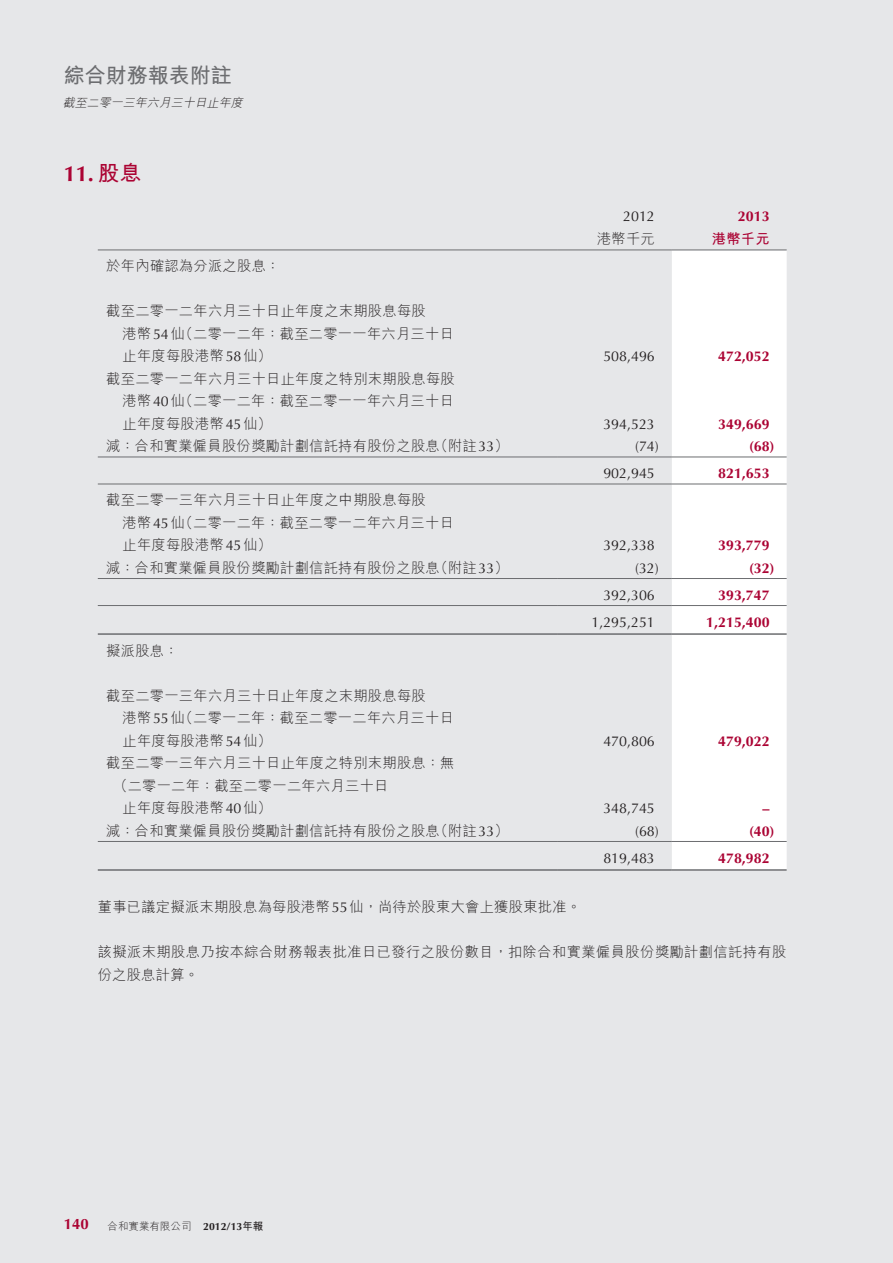
<style>
.page{position:relative;width:893px;height:1263px;background:#e6e7e9}
.page>*{position:absolute;margin:0;border:0;box-sizing:border-box;transform-origin:0 0}
.t1{font:700 21.75px "Optima LT Std";color:#ab0333}
.t2{font:700 21px "M Hei HK";color:#6c6d70}
.t3{font:700 15px "Optima LT Std";color:#ab0333}
.t4{font:300 14.25px/22.5px "M Hei HK";letter-spacing:.02em;color:#231f20}
.t5{font:14.25px "Optima LT Std";color:#231f20}
.t6{font:700 14.25px "Optima LT Std";color:#ab0333}
.t7{font:700 14.25px "M Hei HK";color:#ab0333}
.t8{font:italic 300 12px "M Hei HK";color:#231f20}
.t9{font:300 10.5px "M Hei HK";color:#231f20}
.s1{font-family:"M Hei HK"}
.s2{font-family:"Optima LT Std";font-weight:400}
.s3{font-family:"Optima LT Std";font-weight:700}
.s4{font-weight:700}
</style>
<div class="page">
<div style="left:672px;top:251px;width:115px;height:618px;background:#fff"></div>
<hr style="left:98px;top:250px;width:459px;height:1px;background:#6c6d70">
<hr style="left:557px;top:250px;width:115px;height:1px;background:#6c6d70">
<hr style="left:672px;top:250px;width:115px;height:1px;background:#6c6d70">
<hr style="left:98px;top:457px;width:459px;height:1px;background:#6c6d70">
<hr style="left:557px;top:457px;width:115px;height:1px;background:#6c6d70">
<hr style="left:672px;top:457px;width:115px;height:1px;background:#6c6d70">
<hr style="left:98px;top:484px;width:459px;height:1px;background:#6c6d70">
<hr style="left:557px;top:484px;width:115px;height:1px;background:#6c6d70">
<hr style="left:672px;top:484px;width:115px;height:1px;background:#6c6d70">
<hr style="left:98px;top:578px;width:459px;height:1px;background:#6c6d70">
<hr style="left:557px;top:578px;width:115px;height:1px;background:#6c6d70">
<hr style="left:672px;top:578px;width:115px;height:1px;background:#6c6d70">
<hr style="left:98px;top:605px;width:459px;height:1px;background:#6c6d70">
<hr style="left:557px;top:605px;width:115px;height:1px;background:#6c6d70">
<hr style="left:672px;top:605px;width:115px;height:1px;background:#6c6d70">
<hr style="left:98px;top:633px;width:459px;height:2px;background:#6c6d70">
<hr style="left:557px;top:633px;width:115px;height:2px;background:#6c6d70">
<hr style="left:672px;top:633px;width:115px;height:2px;background:#6c6d70">
<hr style="left:98px;top:841px;width:459px;height:1px;background:#6c6d70">
<hr style="left:557px;top:841px;width:115px;height:1px;background:#6c6d70">
<hr style="left:672px;top:841px;width:115px;height:1px;background:#6c6d70">
<hr style="left:98px;top:869px;width:459px;height:2px;background:#6c6d70">
<hr style="left:557px;top:869px;width:115px;height:2px;background:#6c6d70">
<hr style="left:672px;top:869px;width:115px;height:2px;background:#6c6d70">
<h2 class="t2" style="left:64px;top:60px;width:169px">綜合財務報表附註</h2>
<p class="t8" style="left:63px;top:97px;width:184px">截至二零一三年六月三十日止年度</p>
<h1 class="t1" style="left:64px;top:161px;width:79px">11. <span class="s1">股息</span></h1>
<p class="t4" style="left:106px;top:254px;width:175px">於年內確認為分派之股息：</p>
<p class="t4" style="left:122px;top:299px;width:333px;text-indent:-16px">截至二零一二年六月三十日止年度之末期股息每股<br>港幣<span class="s2">54</span>仙（二零一二年：截至二零一一年六月三十日止年度每股港幣<span class="s2">58</span>仙）</p>
<p class="t4" style="left:122px;top:367px;width:334px;text-align:justify;text-indent:-16px">截至二零一二年六月三十日止年度之特別末期股息每股港幣<span class="s2">40</span>仙（二零一二年：截至二零一一年六月三十日止年度每股港幣<span class="s2">45</span>仙）</p>
<p class="t5" style="left:623px;top:208px;width:33px">2012</p>
<p class="t6" style="left:738px;top:208px;width:33px">2013</p>
<p class="t4" style="left:597px;top:227px;width:59px">港幣千元</p>
<p class="t7" style="left:712px;top:228px;width:59px">港幣千元</p>
<p class="t5" style="left:603px;top:348px;width:53px">508,496</p>
<p class="t6" style="left:718px;top:348px;width:53px">472,052</p>
<p class="t5" style="left:603px;top:415px;width:53px">394,523</p>
<p class="t6" style="left:718px;top:415px;width:53px">349,669</p>
<p class="t4" style="left:106px;top:434px;width:404px">減：合和實業僱員股份獎勵計劃信託持有股份之股息（附註<span class="s2">33</span>）</p>
<p class="t5" style="left:635px;top:438px;width:25px">(74)</p>
<p class="t6" style="left:749px;top:438px;width:27px">(68)</p>
<p class="t5" style="left:603px;top:465px;width:53px">902,945</p>
<p class="t6" style="left:718px;top:465px;width:53px">821,653</p>
<p class="t4" style="left:122px;top:488px;width:333px;text-indent:-16px">截至二零一三年六月三十日止年度之中期股息每股<br>港幣<span class="s2">45</span>仙（二零一二年：截至二零一二年六月三十日止年度每股港幣<span class="s2">45</span>仙）</p>
<p class="t5" style="left:603px;top:537px;width:53px">392,338</p>
<p class="t6" style="left:718px;top:537px;width:53px">393,779</p>
<p class="t4" style="left:106px;top:556px;width:404px">減：合和實業僱員股份獎勵計劃信託持有股份之股息（附註<span class="s2">33</span>）</p>
<p class="t5" style="left:635px;top:559px;width:25px">(32)</p>
<p class="t6" style="left:749px;top:559px;width:27px">(32)</p>
<p class="t5" style="left:603px;top:586px;width:53px">392,306</p>
<p class="t6" style="left:718px;top:586px;width:53px">393,747</p>
<p class="t5" style="left:591px;top:613px;width:65px">1,295,251</p>
<p class="t6" style="left:706px;top:613px;width:65px">1,215,400</p>
<p class="t4" style="left:106px;top:639px;width:74px">擬派股息：</p>
<p class="t4" style="left:122px;top:684px;width:333px;text-indent:-16px">截至二零一三年六月三十日止年度之末期股息每股<br>港幣<span class="s2">55</span>仙（二零一二年：截至二零一二年六月三十日止年度每股港幣<span class="s2">54</span>仙）</p>
<p class="t5" style="left:603px;top:732px;width:53px">470,806</p>
<p class="t6" style="left:718px;top:732px;width:53px">479,022</p>
<p class="t4" style="left:106px;top:751px;width:349px">截至二零一三年六月三十日止年度之特別末期股息：無</p>
<p class="t4" style="left:113px;top:774px;width:277px">（二零一二年：截至二零一二年六月三十日</p>
<p class="t4" style="left:122px;top:796px;width:151px">止年度每股港幣<span class="s2">40</span>仙）</p>
<p class="t5" style="left:603px;top:800px;width:53px">348,745</p>
<p class="t6" style="left:762px;top:800px;width:9px">–</p>
<p class="t4" style="left:106px;top:819px;width:404px">減：合和實業僱員股份獎勵計劃信託持有股份之股息（附註<span class="s2">33</span>）</p>
<p class="t5" style="left:635px;top:822px;width:25px">(68)</p>
<p class="t6" style="left:749px;top:822px;width:27px">(40)</p>
<p class="t5" style="left:603px;top:849px;width:53px">819,483</p>
<p class="t6" style="left:718px;top:849px;width:53px">478,982</p>
<p class="t4" style="left:98px;top:895px;width:485px">董事已議定擬派末期股息為每股港幣<span class="s2">55</span>仙，尚待於股東大會上獲股東批准。</p>
<p class="t4" style="left:98px;top:940px;width:690px">該擬派末期股息乃按本綜合財務報表批准日已發行之股份數目，扣除合和實業僱員股份獎勵計劃信託持有股份之股息計算。</p>
<p class="t3" style="left:64px;top:1215px;width:27px">140</p>
<p class="t9" style="left:108px;top:1221px;width:157px">合和實業有限公司 <span class="s3">2012/13</span><span class="s4">年報</span></p>
</div>
